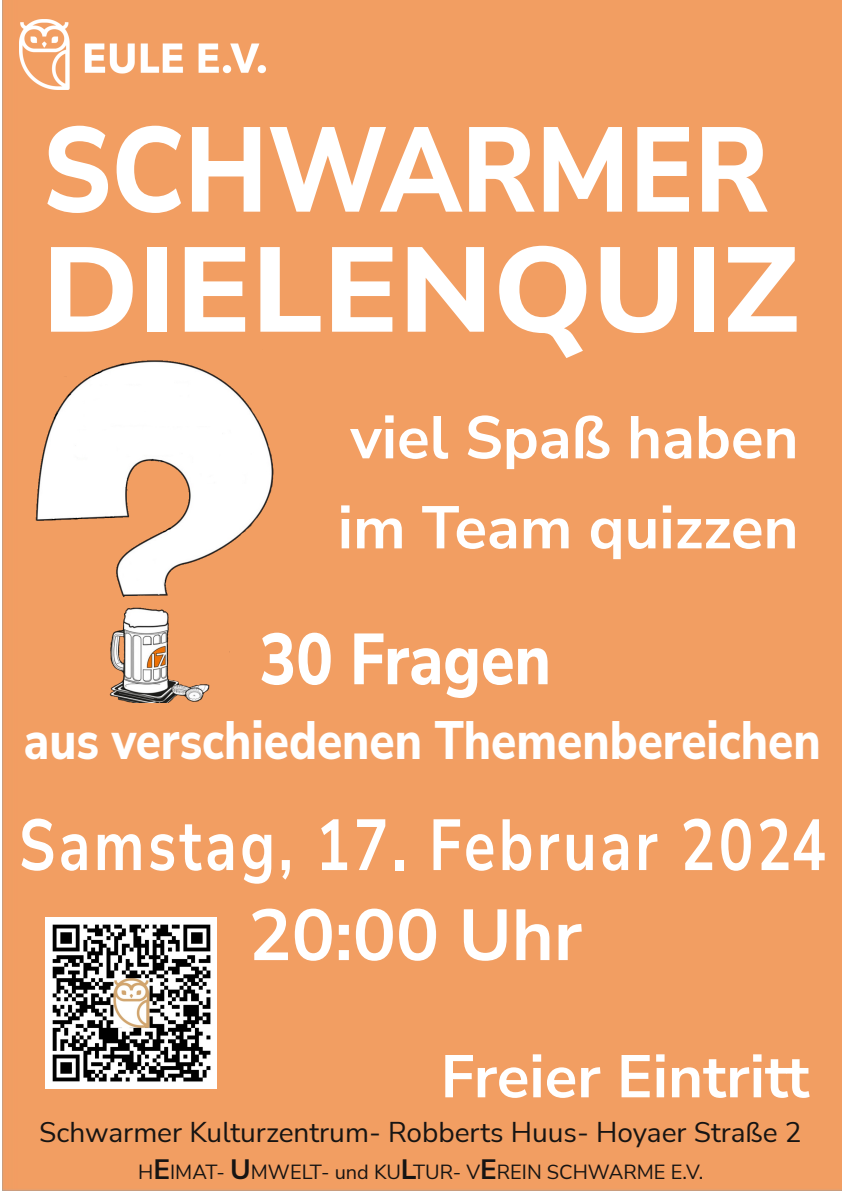
<style>
.page{position:relative;width:842px;height:1191px;background:#fff}
.page>*{position:absolute;margin:0;border:0;box-sizing:border-box;transform-origin:0 0}
.t1{font:800 120px/120px "Nunito Sans";color:#fff;scale:.89 1}
.t2{font:700 72px/90px "Nunito Sans";letter-spacing:.06em;color:#fff;text-align:center;scale:.8 1}
.t3{font:800 72px "Nunito Sans";color:#fff;scale:.85 1}
.t4{font:700 60px/90px "Nunito Sans";color:#fff}
.t5{font:800 54px "Nunito Sans";color:#fff;scale:.85 1}
.t6{font:28px "Nunito Sans";color:#161413}
.t7{font:20px "Nunito Sans";color:#161413}
.s1{font-weight:700;font-size:28px}
</style>
<div class="page">
<div style="left:2px;top:0;width:840px;height:1191px;background:#f29e62"></div>
<img style="left:20px;top:20px;width:245px;height:70px">
<img style="left:28px;top:350px;width:255px;height:352px">
<img style="left:46px;top:917px;width:171px;height:171px">
<h1 class="t1" style="left:42px;top:112px;width:852px">SCHWARMER<br>DIELENQUIZ</h1>
<h3 class="t4" style="left:338px;top:393px;width:462px">viel Spaß haben im Team quizzen</h3>
<h2 class="t3" style="left:259px;top:611px;width:344px">30 Fragen</h2>
<h3 class="t5" style="left:24px;top:704px;width:939px">aus verschiedenen Themenbereichen</h3>
<h2 class="t2" style="left:19px;top:801px;width:1010px">Samstag, 17. Februar 2024<br>20:00 Uhr</h2>
<h3 class="t4" style="left:441px;top:1032px;width:370px">Freier Eintritt</h3>
<p class="t6" style="left:39px;top:1113px;width:764px">Schwarmer Kulturzentrum- Robberts Huus- Hoyaer Straße 2</p>
<p class="t7" style="left:138px;top:1159px;width:567px">H<span class="s1">E</span>IMAT- <span class="s1">U</span>MWELT- und KU<span class="s1">L</span>TUR- V<span class="s1">E</span>REIN SCHWARME E.V.</p>
</div>
